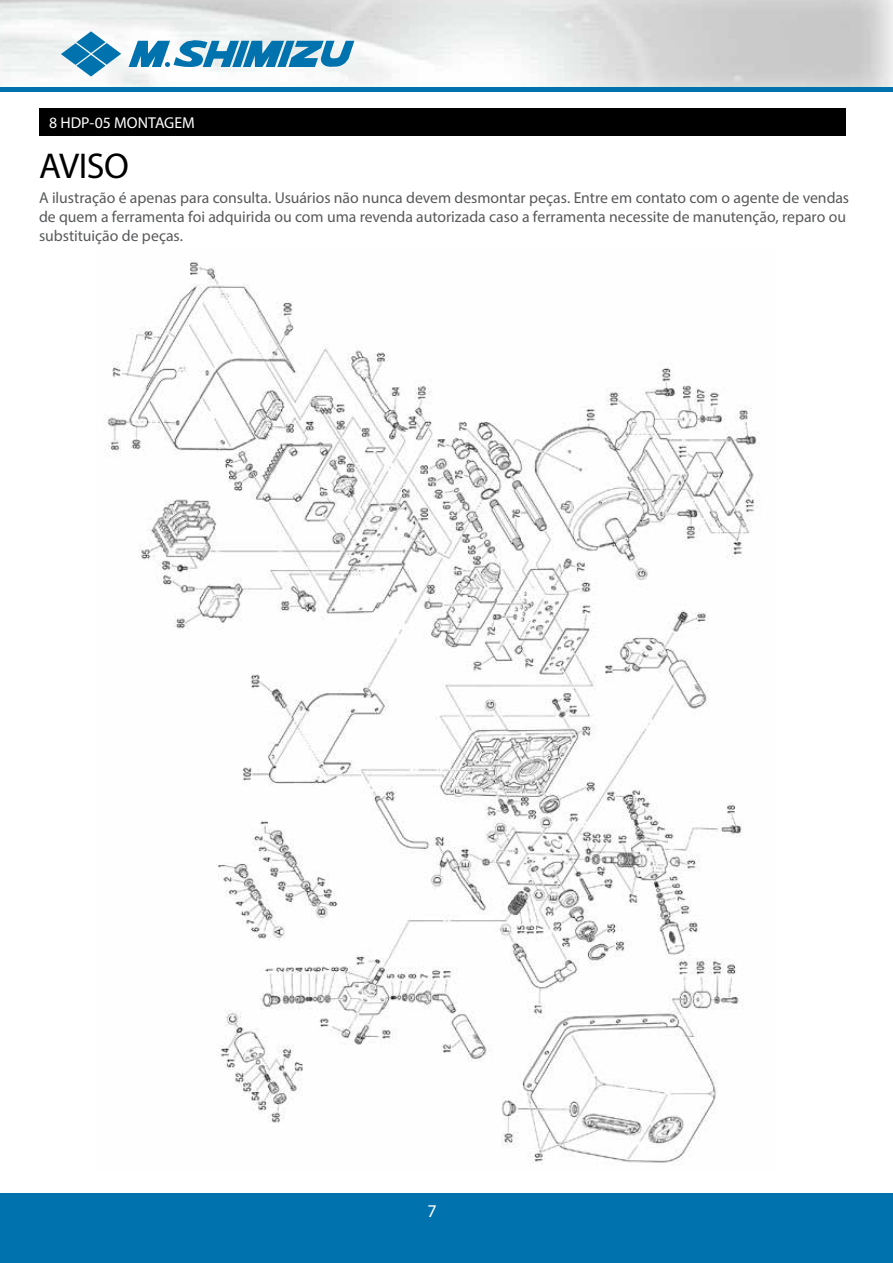
<style>
.page{position:relative;width:893px;height:1263px;background:#fff}
.page>*{position:absolute;margin:0;border:0;box-sizing:border-box;transform-origin:0 0}
.t1{font:36px "Myriad Pro";letter-spacing:-.015em;color:#000}
.t2{font:18px "Myriad Pro";color:#fff}
.t3{font:15.75px/18.9px "Myriad Pro";color:#58595b}
.t4{font:15.75px "Myriad Pro";color:#fff}
</style>
<div class="page">
<svg style="left:61px;top:31px;width:60px;height:46px"></svg>
<svg style="left:129px;top:38px;width:225px;height:31px"></svg>
<hr style="left:0;top:87px;width:893px;height:4px;background:#0073ae">
<div style="left:39px;top:108px;width:807px;height:27px;background:#000"></div>
<div style="left:0;top:1193px;width:893px;height:70px;background:#0073ae"></div>
<img style="left:105px;top:260px;width:656px;height:904px">
<p class="t4" style="left:49px;top:113px;width:147px">8 HDP-05 MONTAGEM</p>
<h1 class="t1" style="left:39px;top:143px;width:91px">AVISO</h1>
<p class="t3" style="left:39px;top:188px;width:812px">A ilustração é apenas para consulta. Usuários não nunca devem desmontar peças. Entre em contato com o agente de vendas de quem a ferramenta foi adquirida ou com uma revenda autorizada caso a ferramenta necessite de manutenção, reparo ou substituição de peças.</p>
<p class="t2" style="left:427px;top:1199px;width:11px">7</p>
</div>
